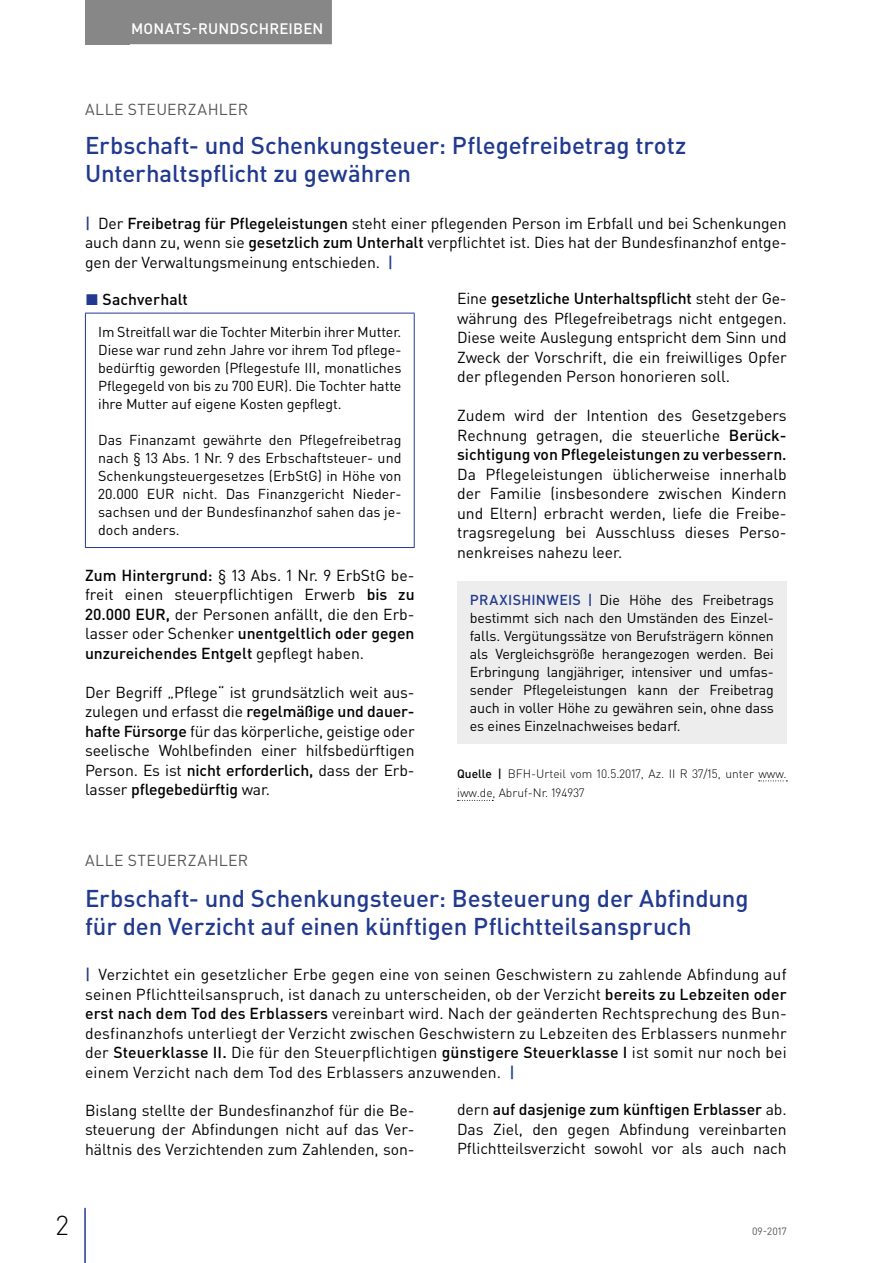
<style>
.page{position:relative;width:893px;height:1263px;background:#fff}
.page>*{position:absolute;margin:0;border:0;box-sizing:border-box;transform-origin:0 0}
.t1{font:300 27px "DIN Pro";color:#000}
.t2{font:500 24px/28.5px "DIN Pro";letter-spacing:-.005em;color:#213a8f}
.t3{font:15.75px/19.5px "DIN Pro";letter-spacing:-.005em;color:#000;text-align:justify}
.t4{font:15.75px "DIN Pro";letter-spacing:.025em;color:#575756}
.t5{font:500 15.75px "DIN Pro";letter-spacing:.005em;color:#000}
.t6{font:500 15px "DIN Pro";letter-spacing:.015em;color:#fff}
.t7{font:14.25px/18px "DIN Pro";letter-spacing:-.005em;color:#000;text-align:justify}
.t8{font:300 12px/19.5px "DIN Pro";color:#000}
.t9{font:10.5px "DIN Pro";color:#575756}
.s1{font-weight:500;color:#213a8f}
.s2{font-weight:500}
.s3{color:#213a8f}
</style>
<div class="page">
<div style="left:85px;top:0;width:45px;height:44px;background:#878787"></div>
<hr style="left:84px;top:1208px;width:2px;height:55px;background:#213a8f">
<div style="left:122px;top:0;width:210px;height:44px;background:#878787"></div>
<hr style="left:85px;top:313px;width:330px;height:1px;background:#213a8f">
<hr style="left:85px;top:313px;width:1px;height:234px;background:#213a8f">
<hr style="left:414px;top:313px;width:1px;height:234px;background:#213a8f">
<hr style="left:85px;top:547px;width:330px;height:1px;background:#213a8f">
<svg style="left:759px;top:780px;width:28px;height:1px"></svg>
<svg style="left:457px;top:800px;width:36px;height:1px"></svg>
<div style="left:457px;top:581px;width:330px;height:162px;background:#ededed"></div>
<p class="t6" style="left:131px;top:18px;width:194px">MONATS-RUNDSCHREIBEN</p>
<p class="t4" style="left:85px;top:98px;width:165px">ALLE STEUERZAHLER</p>
<h2 class="t2" style="left:85px;top:130px;width:603px">Erbschaft- und Schenkungsteuer: Pflegefreibetrag trotz<br>Unterhaltspflicht zu gewähren</h2>
<p class="t3" style="left:85px;top:213px;width:703px"><span class="s1">|</span> Der <span class="s2">Freibetrag für Pflegeleistungen</span> steht einer pflegenden Person im Erbfall und bei Schenkungen auch dann zu, wenn sie <span class="s2">gesetzlich zum Unterhalt</span> verpflichtet ist. Dies hat der Bundesfinanzhof entge&shy;gen der Verwaltungsmeinung entschieden. <span class="s1">|</span></p>
<p class="t5" style="left:85px;top:288px;width:104px"><span class="s3">◼</span> Sachverhalt</p>
<p class="t7" style="left:98px;top:322px;width:305px">Im Streitfall war die Tochter Miterbin ihrer Mutter.<br>Diese war rund zehn Jahre vor ihrem Tod pflege&shy;bedürftig geworden (Pflegestufe III, monatliches Pflegegeld von bis zu 700 EUR). Die Tochter hatte ihre Mutter auf eigene Kosten gepflegt.</p>
<p class="t7" style="left:98px;top:430px;width:305px">Das Finanzamt gewährte den Pflegefreibetrag nach § 13 Abs. 1 Nr. 9 des Erbschaftsteuer- und Schenkungsteuergesetzes (ErbStG) in Höhe von 20.000 EUR nicht. Das Finanzgericht Nieder&shy;sachsen und der Bundesfinanzhof sahen das je&shy;doch anders.</p>
<p class="t3" style="left:85px;top:565px;width:331px"><span class="s2">Zum Hintergrund:</span> § 13 Abs. 1 Nr. 9 ErbStG be&shy;freit einen steuerpflichtigen Erwerb <span class="s2">bis zu 20.000 EUR,</span> der Personen anfällt, die den Erb&shy;lasser oder Schenker <span class="s2">unentgeltlich oder gegen unzureichendes Entgelt</span> gepflegt haben.</p>
<p class="t3" style="left:85px;top:682px;width:331px">Der Begriff „Pflege“ ist grundsätzlich weit aus&shy;zulegen und erfasst die <span class="s2">regelmäßige und dauer&shy;hafte Fürsorge</span> für das körperliche, geistige oder seelische Wohlbefinden einer hilfsbedürftigen Person. Es ist <span class="s2">nicht erforderlich,</span> dass der Erb&shy;lasser <span class="s2">pflegebedürftig</span> war.</p>
<p class="t3" style="left:457px;top:288px;width:331px">Eine <span class="s2">gesetzliche Unterhaltspflicht</span> steht der Ge&shy;währung des Pflegefreibetrags nicht entgegen.<br>Diese weite Auslegung entspricht dem Sinn und Zweck der Vorschrift, die ein freiwilliges Opfer der pflegenden Person honorieren soll.</p>
<p class="t3" style="left:457px;top:405px;width:331px">Zudem wird der Intention des Gesetzgebers Rechnung getragen, die steuerliche <span class="s2">Berück&shy;sichtigung von Pflegeleistungen zu verbessern.</span></p>
<p class="t3" style="left:457px;top:464px;width:331px">Da Pflegeleistungen üblicherweise innerhalb der Familie (insbesondere zwischen Kindern und Eltern) erbracht werden, liefe die Freibe&shy;tragsregelung bei Ausschluss dieses Perso&shy;nenkreises nahezu leer.</p>
<p class="t7" style="left:470px;top:590px;width:306px"><span class="s1">PRAXISHINWEIS |</span> Die Höhe des Freibetrags bestimmt sich nach den Umständen des Einzel&shy;falls. Vergütungssätze von Berufsträgern können als Vergleichsgröße herangezogen werden. Bei Erbringung langjähriger, intensiver und umfas&shy;sender Pflegeleistungen kann der Freibetrag auch in voller Höhe zu gewähren sein, ohne dass es eines Einzelnachweises bedarf.</p>
<p class="t8" style="left:457px;top:763px;width:331px"><span class="s2">Quelle |</span> BFH-Urteil vom 10.5.2017, Az. II R 37/15, unter www. iww.de, Abruf-Nr. 194937</p>
<p class="t4" style="left:85px;top:850px;width:165px">ALLE STEUERZAHLER</p>
<h2 class="t2" style="left:85px;top:883px;width:665px">Erbschaft- und Schenkungsteuer: Besteuerung der Abfindung für den Verzicht auf einen künftigen Pflichtteilsanspruch</h2>
<p class="t3" style="left:85px;top:964px;width:703px"><span class="s1">|</span> Verzichtet ein gesetzlicher Erbe gegen eine von seinen Geschwistern zu zahlende Abfindung auf seinen Pflichtteilsanspruch, ist danach zu unterscheiden, ob der Verzicht <span class="s2">bereits zu Lebzeiten oder erst nach dem Tod des Erblassers</span> vereinbart wird. Nach der geänderten Rechtsprechung des Bun&shy;desfinanzhofs unterliegt der Verzicht zwischen Geschwistern zu Lebzeiten des Erblassers nunmehr der <span class="s2">Steuerklasse II.</span> Die für den Steuerpflichtigen <span class="s2">günstigere Steuerklasse I</span> ist somit nur noch bei einem Verzicht nach dem Tod des Erblassers anzuwenden. <span class="s1">|</span></p>
<p class="t3" style="left:85px;top:1100px;width:331px">Bislang stellte der Bundesfinanzhof für die Be&shy;steuerung der Abfindungen nicht auf das Ver&shy;hältnis des Verzichtenden zum Zahlenden, son-</p>
<p class="t3" style="left:457px;top:1099px;width:331px">dern <span class="s2">auf dasjenige zum künftigen Erblasser</span> ab.<br>Das Ziel, den gegen Abfindung vereinbarten Pflichtteilsverzicht sowohl vor als auch nach</p>
<h1 class="t1" style="left:56px;top:1207px;width:14px">2</h1>
<p class="t9" style="left:752px;top:1224px;width:36px">09-2017</p>
</div>
